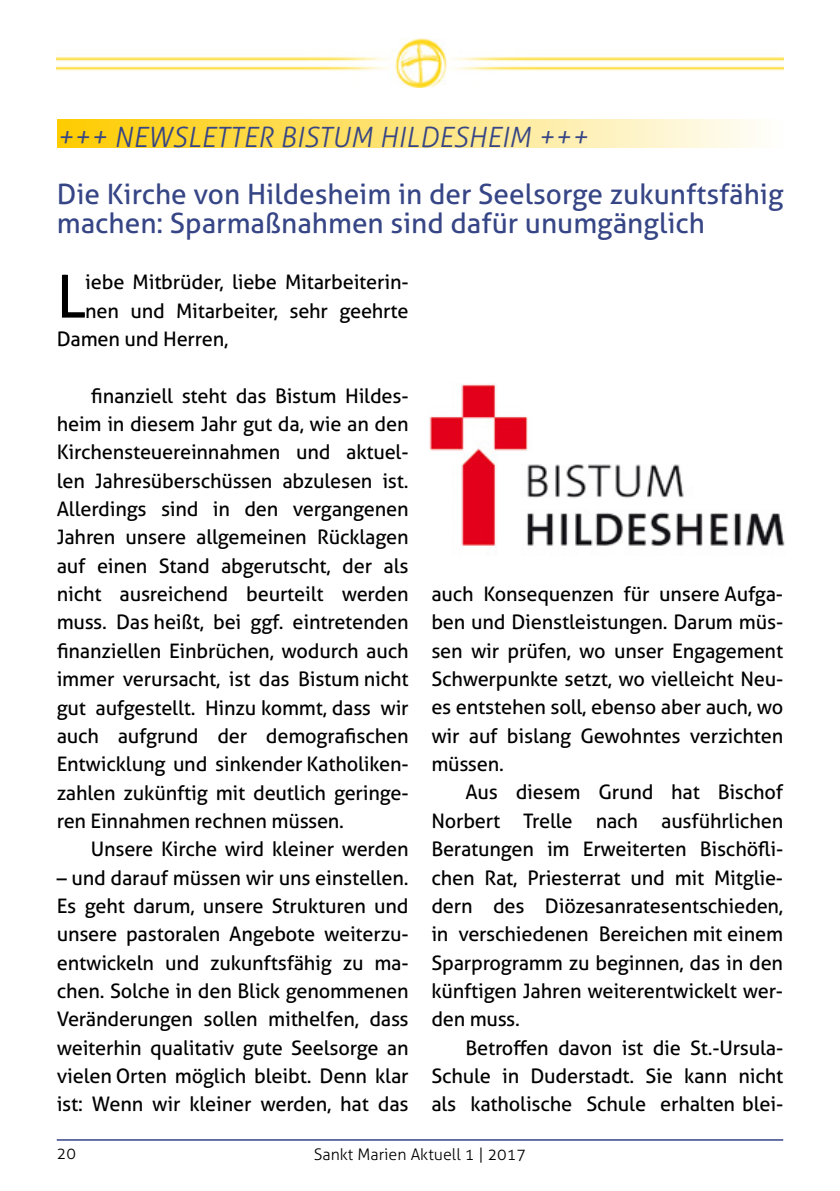
<style>
.page{position:relative;width:840px;height:1191px;background:#fff}
.page>*{position:absolute;margin:0;border:0;box-sizing:border-box;transform-origin:0 0}
.t1{font:59.4px "Aller";color:#000}
.t2{font:28px/28.4px "Aller";color:#364585}
.t3{font:italic 300 28px "Aller";color:#364585}
.t4{font:20px/28.4px "Aller";letter-spacing:-.01em;color:#000;text-align:justify}
.t5{font:300 16px "Aller";color:#000}
</style>
<div class="page">
<hr style="left:57px;top:1139px;width:725px;height:1px;background:#364585">
<img style="left:57px;top:39px;width:725px;height:48px">
<div style="left:57px;top:119px;width:726px;height:28px;background:linear-gradient(to right,#fecc00,#fefefc)"></div>
<img style="left:429px;top:383px;width:356px;height:163px">
<h2 class="t3" style="left:57px;top:121px;width:532px">+++ NEWSLETTER BISTUM HILDESHEIM +++</h2>
<h2 class="t2" style="left:57px;top:180px;width:727px">Die Kirche von Hildesheim in der Seelsorge zukunftsfähig machen: Sparmaßnahmen sind dafür unumgänglich</h2>
<h1 class="t1" style="left:57px;top:260px;width:31px">L</h1>
<p class="t4" style="left:85px;top:268px;width:325px">iebe Mitbrüder, liebe Mitarbeiterin-</p>
<p class="t4" style="left:85px;top:296px;width:325px">nen und Mitarbeiter, sehr geehrte</p>
<p class="t4" style="left:57px;top:324px;width:173px">Damen und Herren,</p>
<p class="t4" style="left:57px;top:381px;width:353px;text-indent:34px">finanziell steht das Bistum Hildes&shy;heim in diesem Jahr gut da, wie an den Kirchensteuereinnahmen und aktuel&shy;len Jahresüberschüssen abzulesen ist.<br>Allerdings sind in den vergangenen Jahren unsere allgemeinen Rücklagen auf einen Stand abgerutscht, der als nicht ausreichend beurteilt werden muss. Das heißt, bei ggf. eintretenden finanziellen Einbrüchen, wodurch auch immer verursacht, ist das Bistum nicht gut aufgestellt. Hinzu kommt, dass wir auch aufgrund der demografischen Entwicklung und sinkender Katholiken&shy;zahlen zukünftig mit deutlich geringe&shy;ren Einnahmen rechnen müssen.</p>
<p class="t4" style="left:91px;top:835px;width:319px">Unsere Kirche wird kleiner werden</p>
<p class="t4" style="left:57px;top:863px;width:353px">– und darauf müssen wir uns einstellen.<br>Es geht darum, unsere Strukturen und unsere pastoralen Angebote weiterzu&shy;entwickeln und zukunftsfähig zu ma&shy;chen. Solche in den Blick genommenen Veränderungen sollen mithelfen, dass weiterhin qualitativ gute Seelsorge an vielen Orten möglich bleibt. Denn klar ist: Wenn wir kleiner werden, hat das</p>
<p class="t4" style="left:431px;top:579px;width:353px">auch Konsequenzen für unsere Aufga&shy;ben und Dienstleistungen. Darum müs&shy;sen wir prüfen, wo unser Engagement Schwerpunkte setzt, wo vielleicht Neu&shy;es entstehen soll, ebenso aber auch, wo wir auf bislang Gewohntes verzichten müssen.</p>
<p class="t4" style="left:431px;top:778px;width:353px;text-indent:34px">Aus diesem Grund hat Bischof Norbert Trelle nach ausführlichen Beratungen im Erweiterten Bischöfli&shy;chen Rat, Priesterrat und mit Mitglie&shy;dern des Diözesanratesentschieden, in verschiedenen Bereichen mit einem Sparprogramm zu beginnen, das in den künftigen Jahren weiterentwickelt wer&shy;den muss.</p>
<p class="t4" style="left:431px;top:1033px;width:353px;text-indent:34px">Betroffen davon ist die St.-Ursula-Schule in Duderstadt. Sie kann nicht als katholische Schule erhalten blei-</p>
<p class="t5" style="left:57px;top:1144px;width:21px">20</p>
<p class="t5" style="left:314px;top:1145px;width:213px">Sankt Marien Aktuell 1 | 2017</p>
</div>
